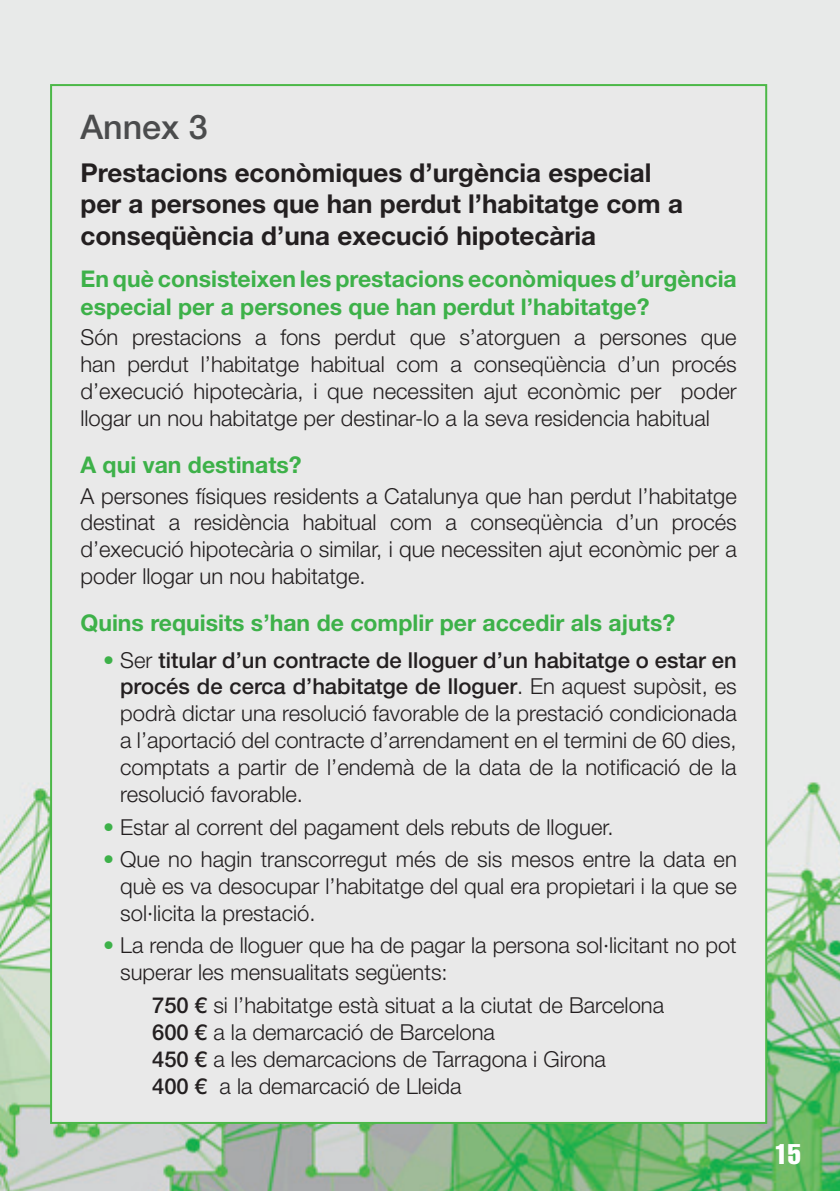
<style>
.page{position:relative;width:840px;height:1191px;background:#fff}
.page>*{position:absolute;margin:0;border:0;box-sizing:border-box;transform-origin:0 0}
.t1{font:500 34px "Helvetica Neue LT Std";color:#4b4c4d}
.t2{font:28px "Helvetica LT Std Comp";color:#fff}
.t3{font:700 26px/31.6px "Helvetica Neue LT Std";color:#231f20}
.t4{font:700 23px/28px "Helvetica Neue LT Std";color:#3db149}
.t5{font:300 22px/26.8px "Helvetica Neue LT Std";color:#231f20;text-align:justify}
.s1{color:#3db149}
.s2{font-weight:500}
</style>
<div class="page">
<img style="left:0;top:0;width:839px;height:1191px">
<div style="left:51px;top:85px;width:714px;height:1038px;background:#e9e9e9"></div>
<h1 class="t1" style="left:80px;top:106px;width:129px">Annex 3</h1>
<p class="t3" style="left:80px;top:156px;width:603px">Prestacions econòmiques d’urgència especial per a persones que han perdut l’habitatge com a conseqüència d’una execució hipotecària</p>
<p class="t4" style="left:80px;top:264px;width:657px">En què consisteixen les prestacions econòmiques d’urgència especial per a persones que han perdut l’habitatge?</p>
<p class="t5" style="left:80px;top:323px;width:657px">Són prestacions a fons perdut que s’atorguen a persones que han perdut l’habitatge habitual com a conseqüència d’un procés d’execució hipotecària, i que necessiten ajut econòmic per poder llogar un nou habitatge per destinar-lo a la seva residencia habitual</p>
<p class="t4" style="left:80px;top:450px;width:223px">A qui van destinats?</p>
<p class="t5" style="left:80px;top:482px;width:657px">A persones físiques residents a Catalunya que han perdut l’habitatge destinat a residència habitual com a conseqüència d’un procés d’execució hipotecària o similar, i que necessiten ajut econòmic per a poder llogar un nou habitatge.</p>
<p class="t4" style="left:80px;top:608px;width:596px">Quins requisits s’han de complir per accedir als ajuts?</p>
<p class="t5" style="left:120px;top:646px;width:618px;text-indent:-17px"><span class="s1">•</span> Ser <span class="s2">titular d’un contracte de lloguer d’un habitatge o estar en procés de cerca d’habitatge de lloguer</span>. En aquest supòsit, es podrà dictar una resolució favorable de la prestació condicionada a l’aportació del contracte d’arrendament en el termini de 60 dies, comptats a partir de l’endemà de la data de la notificació de la resolució favorable.</p>
<p class="t5" style="left:103px;top:813px;width:511px"><span class="s1">•</span> Estar al corrent del pagament dels rebuts de lloguer.</p>
<p class="t5" style="left:120px;top:845px;width:618px;text-indent:-17px"><span class="s1">•</span> Que no hagin transcorregut més de sis mesos entre la data en què es va desocupar l’habitatge del qual era propietari i la que se sol·licita la prestació.</p>
<p class="t5" style="left:120px;top:931px;width:617px;text-indent:-17px"><span class="s1">•</span> La renda de lloguer que ha de pagar la persona sol·licitant no pot superar les mensualitats següents:</p>
<p class="t5" style="left:152px;top:991px;width:513px;text-align:left"><span class="s2">750 €</span> si l’habitatge està situat a la ciutat de Barcelona <span class="s2">600 €</span> a la demarcació de Barcelona<br><span class="s2">450 €</span> a les demarcacions de Tarragona i Girona<br><span class="s2">400 €</span> a la demarcació de Lleida</p>
<p class="t2" style="left:774px;top:1136px;width:27px">15</p>
</div>
